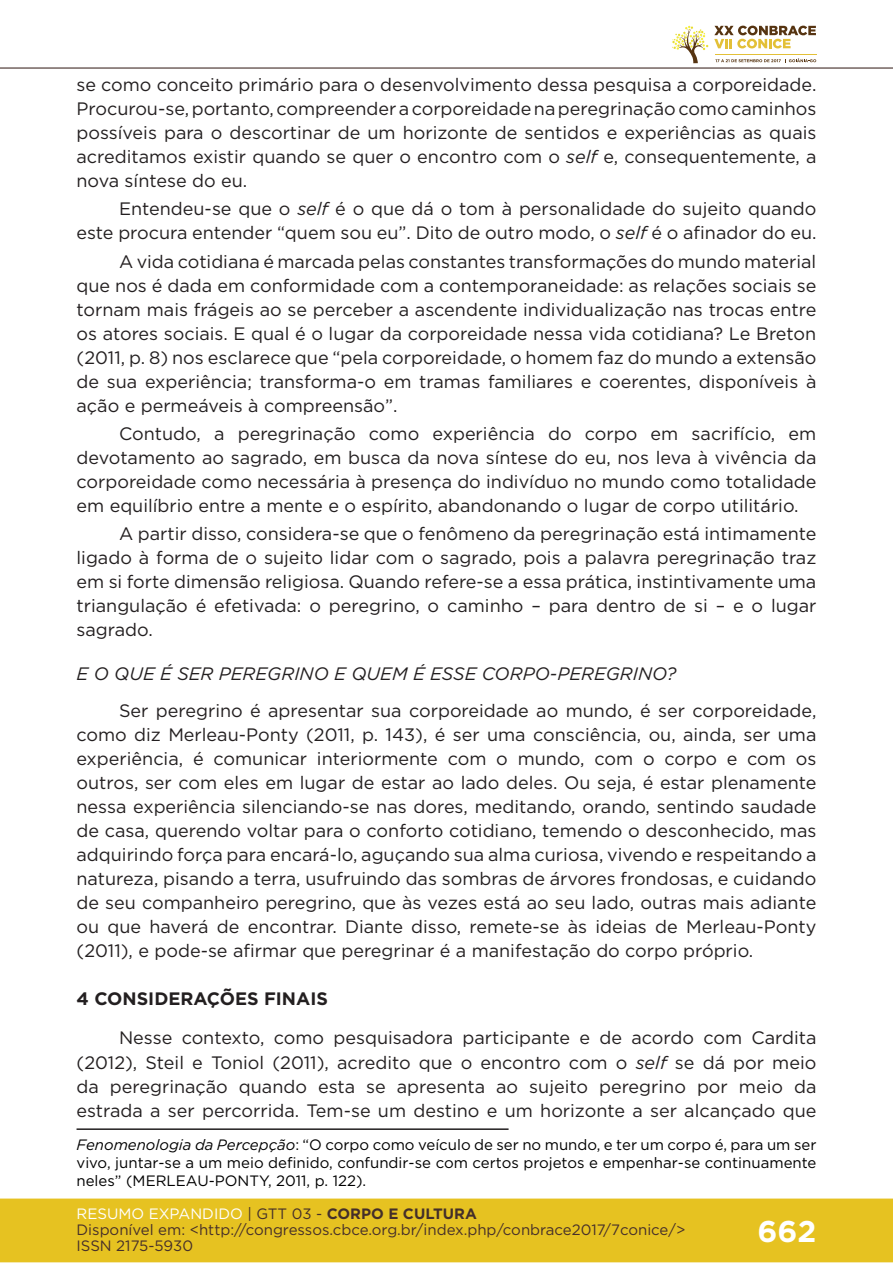
<style>
.page{position:relative;width:893px;height:1263px;background:#fff}
.page>*{position:absolute;margin:0;border:0;box-sizing:border-box;transform-origin:0 0}
.t1{font:700 30px "Gotham";color:#fff}
.t2{font:18px/24px "Gotham";color:#231f20;text-align:justify}
.t3{font:italic 18px "Gotham";color:#231f20}
.t4{font:700 18px "Gotham";color:#231f20}
.t5{font:15px/18px "Gotham";color:#000001;text-align:justify}
.t6{font:15px/16px "Gotham";color:#462f2a}
.s1{font-style:italic}
.s2{color:#fff}
.s3{color:#442f2a}
.s4{font-weight:700;color:#442f2a}
</style>
<div class="page">
<div style="left:0;top:1198px;width:893px;height:64px;background:#e6c221;border:2px solid #e6c221"></div>
<hr style="left:0;top:67px;width:893px;height:2px;background:#442f2a">
<svg style="left:672px;top:26px;width:144px;height:37px"></svg>
<hr style="left:77px;top:1128px;width:432px;height:2px;background:#231f20">
<p class="t2" style="left:77px;top:72px;width:741px">se como conceito primário para o desenvolvimento dessa pesquisa a corporeidade.<br>Procurou-se, portanto, compreender a corporeidade na peregrinação como caminhos possíveis para o descortinar de um horizonte de sentidos e experiências as quais acreditamos existir quando se quer o encontro com o <span class="s1">self</span> e, consequentemente, a nova síntese do eu.</p>
<p class="t2" style="left:77px;top:196px;width:741px;text-align:right">Entendeu-se que o <span class="s1">self</span> é o que dá o tom à personalidade do sujeito quando<br>este procura entender “quem sou eu”. Dito de outro modo, o <span class="s1">self</span> é o afinador do eu.</p>
<p class="t2" style="left:77px;top:249px;width:741px;text-indent:43px">A vida cotidiana é marcada pelas constantes transformações do mundo material que nos é dada em conformidade com a contemporaneidade: as relações sociais se tornam mais frágeis ao se perceber a ascendente individualização nas trocas entre os atores sociais. E qual é o lugar da corporeidade nessa vida cotidiana? Le Breton (2011, p. 8) nos esclarece que “pela corporeidade, o homem faz do mundo a extensão de sua experiência; transforma-o em tramas familiares e coerentes, disponíveis à ação e permeáveis à compreensão”.</p>
<p class="t2" style="left:77px;top:421px;width:741px;text-indent:43px">Contudo, a peregrinação como experiência do corpo em sacrifício, em devotamento ao sagrado, em busca da nova síntese do eu, nos leva à vivência da corporeidade como necessária à presença do indivíduo no mundo como totalidade em equilíbrio entre a mente e o espírito, abandonando o lugar de corpo utilitário.</p>
<p class="t2" style="left:77px;top:521px;width:741px;text-indent:43px">A partir disso, considera-se que o fenômeno da peregrinação está intimamente ligado à forma de o sujeito lidar com o sagrado, pois a palavra peregrinação traz em si forte dimensão religiosa. Quando refere-se a essa prática, instintivamente uma triangulação é efetivada: o peregrino, o caminho – para dentro de si – e o lugar sagrado.</p>
<p class="t3" style="left:77px;top:662px;width:602px">E O QUE É SER PEREGRINO E QUEM É ESSE CORPO-PEREGRINO?</p>
<p class="t2" style="left:77px;top:698px;width:741px;text-indent:43px">Ser peregrino é apresentar sua corporeidade ao mundo, é ser corporeidade, como diz Merleau-Ponty (2011, p. 143), é ser uma consciência, ou, ainda, ser uma experiência, é comunicar interiormente com o mundo, com o corpo e com os outros, ser com eles em lugar de estar ao lado deles. Ou seja, é estar plenamente nessa experiência silenciando-se nas dores, meditando, orando, sentindo saudade de casa, querendo voltar para o conforto cotidiano, temendo o desconhecido, mas adquirindo força para encará-lo, aguçando sua alma curiosa, vivendo e respeitando a natureza, pisando a terra, usufruindo das sombras de árvores frondosas, e cuidando de seu companheiro peregrino, que às vezes está ao seu lado, outras mais adiante ou que haverá de encontrar. Diante disso, remete-se às ideias de Merleau-Ponty (2011), e pode-se afirmar que peregrinar é a manifestação do corpo próprio.</p>
<p class="t4" style="left:77px;top:987px;width:253px">4 CONSIDERAÇÕES FINAIS</p>
<p class="t2" style="left:77px;top:1026px;width:741px;text-indent:43px">Nesse contexto, como pesquisadora participante e de acordo com Cardita (2012), Steil e Toniol (2011), acredito que o encontro com o <span class="s1">self</span> se dá por meio da peregrinação quando esta se apresenta ao sujeito peregrino por meio da estrada a ser percorrida. Tem-se um destino e um horizonte a ser alcançado que</p>
<p class="t5" style="left:77px;top:1136px;width:741px"><span class="s1">Fenomenologia da Percepção</span>: “O corpo como veículo de ser no mundo, e ter um corpo é, para um ser vivo, juntar-se a um meio definido, confundir-se com certos projetos e empenhar-se continuamente neles” (MERLEAU-PONTY, 2011, p. 122).</p>
<p class="t6" style="left:77px;top:1205px;width:610px"><span class="s2">RESUMO EXPANDIDO</span> <span class="s3">| GTT 03 -</span> <span class="s4">CORPO E CULTURA<br></span>Disponível em: &lt;http://congressos.cbce.org.br/index.php/conbrace2017/7conice/&gt;<br>ISSN 2175-5930</p>
<h1 class="t1" style="left:757px;top:1212px;width:60px">662</h1>
</div>
